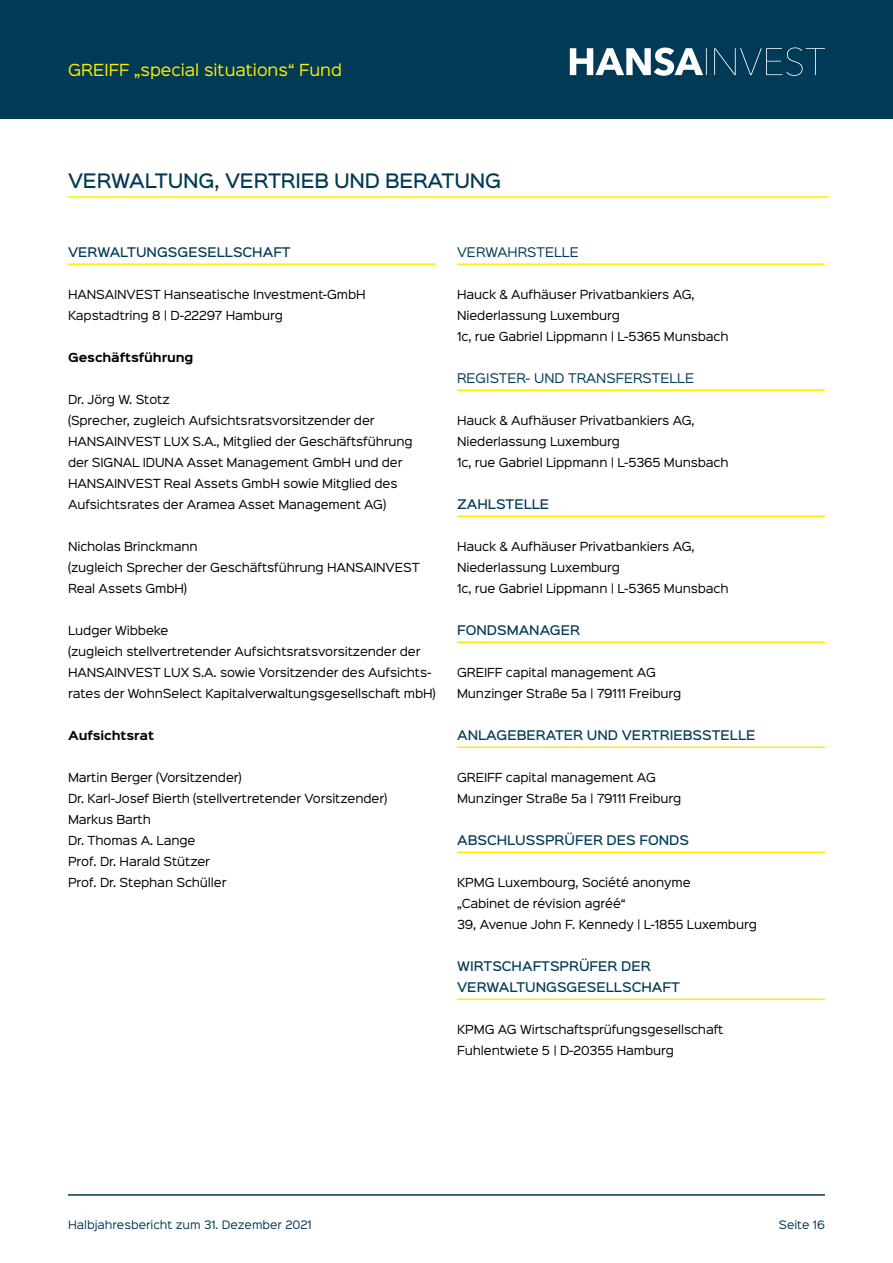
<style>
.page{position:relative;width:893px;height:1263px;background:#fff}
.page>*{position:absolute;margin:0;border:0;box-sizing:border-box;transform-origin:0 0}
.t1{font:500 18px "Sinkin Sans 500";letter-spacing:-.01em;color:#003a56}
.t2{font:15px "Sinkin Sans 400";color:#ffed00}
.t3{font:500 12px/21px "Sinkin Sans 500";color:#003a56}
.t4{font:12px "Sinkin Sans 400";color:#003a56}
.t5{font:11.25px/21px "Sinkin Sans 400";letter-spacing:-.01em;color:#000}
.t6{font:700 11.25px "Sinkin Sans 700";letter-spacing:-.01em;color:#000}
.t7{font:10.5px "Sinkin Sans 400";color:#003a56}
</style>
<div class="page">
<div style="left:0;top:0;width:893px;height:119px;background:#003a56"></div>
<svg style="left:570px;top:47px;width:255px;height:29px"></svg>
<hr style="left:68px;top:1194px;width:757px;height:2px;background:#003a56">
<hr style="left:68px;top:196px;width:761px;height:2px;background:#ffed00">
<hr style="left:68px;top:263px;width:368px;height:2px;background:#ffed00">
<hr style="left:457px;top:263px;width:368px;height:2px;background:#ffed00">
<hr style="left:457px;top:389px;width:368px;height:2px;background:#ffed00">
<hr style="left:457px;top:515px;width:368px;height:2px;background:#ffed00">
<hr style="left:457px;top:641px;width:368px;height:2px;background:#ffed00">
<hr style="left:457px;top:746px;width:368px;height:2px;background:#ffed00">
<hr style="left:457px;top:851px;width:368px;height:2px;background:#ffed00">
<hr style="left:457px;top:998px;width:368px;height:2px;background:#ffed00">
<h2 class="t2" style="left:68px;top:57px;width:276px">GREIFF „special situations“ Fund</h2>
<h1 class="t1" style="left:68px;top:165px;width:435px">VERWALTUNG, VERTRIEB UND BERATUNG</h1>
<p class="t3" style="left:68px;top:241px;width:224px">VERWALTUNGSGESELLSCHAFT</p>
<p class="t5" style="left:68px;top:283px;width:299px">HANSAINVEST Hanseatische Investment-GmbH<br>Kapstadtring 8 | D-22297 Hamburg</p>
<p class="t6" style="left:68px;top:352px;width:127px">Geschäftsführung</p>
<p class="t5" style="left:68px;top:388px;width:346px">Dr. Jörg W. Stotz<br>(Sprecher, zugleich Aufsichtsratsvorsitzender der HANSAINVEST LUX S.A., Mitglied der Geschäftsführung der SIGNAL IDUNA Asset Management GmbH und der HANSAINVEST Real Assets GmbH sowie Mitglied des Aufsichtsrates der Aramea Asset Management AG)</p>
<p class="t5" style="left:68px;top:535px;width:353px">Nicholas Brinckmann<br>(zugleich Sprecher der Geschäftsführung HANSAINVEST<br>Real Assets GmbH)</p>
<p class="t5" style="left:68px;top:619px;width:369px">Ludger Wibbeke<br>(zugleich stellvertretender Aufsichtsratsvorsitzender der HANSAINVEST LUX S.A. sowie Vorsitzender des Aufsichts&shy;rates der WohnSelect Kapitalverwaltungsgesellschaft mbH)</p>
<p class="t6" style="left:68px;top:730px;width:88px">Aufsichtsrat</p>
<p class="t5" style="left:68px;top:766px;width:321px">Martin Berger (Vorsitzender)<br>Dr. Karl-Josef Bierth (stellvertretender Vorsitzender)<br>Markus Barth<br>Dr. Thomas A. Lange<br>Prof. Dr. Harald Stützer<br>Prof. Dr. Stephan Schüller</p>
<p class="t4" style="left:457px;top:242px;width:123px">VERWAHRSTELLE</p>
<p class="t5" style="left:457px;top:283px;width:273px">Hauck &amp; Aufhäuser Privatbankiers AG,<br>Niederlassung Luxemburg<br>1c, rue Gabriel Lippmann | L-5365 Munsbach</p>
<p class="t4" style="left:457px;top:368px;width:238px">REGISTER- UND TRANSFERSTELLE</p>
<p class="t5" style="left:457px;top:409px;width:273px">Hauck &amp; Aufhäuser Privatbankiers AG,<br>Niederlassung Luxemburg<br>1c, rue Gabriel Lippmann | L-5365 Munsbach</p>
<p class="t3" style="left:457px;top:493px;width:94px">ZAHLSTELLE</p>
<p class="t5" style="left:457px;top:535px;width:273px">Hauck &amp; Aufhäuser Privatbankiers AG,<br>Niederlassung Luxemburg<br>1c, rue Gabriel Lippmann | L-5365 Munsbach</p>
<p class="t3" style="left:457px;top:619px;width:124px">FONDSMANAGER</p>
<p class="t5" style="left:457px;top:661px;width:226px">GREIFF capital management AG<br>Munzinger Straße 5a | 79111 Freiburg</p>
<p class="t3" style="left:457px;top:724px;width:300px">ANLAGEBERATER UND VERTRIEBSSTELLE</p>
<p class="t5" style="left:457px;top:766px;width:226px">GREIFF capital management AG<br>Munzinger Straße 5a | 79111 Freiburg</p>
<p class="t3" style="left:457px;top:829px;width:233px">ABSCHLUSSPRÜFER DES FONDS</p>
<p class="t5" style="left:457px;top:871px;width:301px">KPMG Luxembourg, Société anonyme<br>„Cabinet de révision agréé“<br>39, Avenue John F. Kennedy | L-1855 Luxemburg</p>
<p class="t3" style="left:457px;top:955px;width:224px">WIRTSCHAFTSPRÜFER DER<br>VERWALTUNGSGESELLSCHAFT</p>
<p class="t5" style="left:457px;top:1018px;width:268px">KPMG AG Wirtschaftsprüfungsgesellschaft<br>Fuhlentwiete 5 | D-20355 Hamburg</p>
<p class="t7" style="left:68px;top:1216px;width:245px">Halbjahresbericht zum 31. Dezember 2021</p>
<p class="t7" style="left:779px;top:1216px;width:48px">Seite 16</p>
</div>
